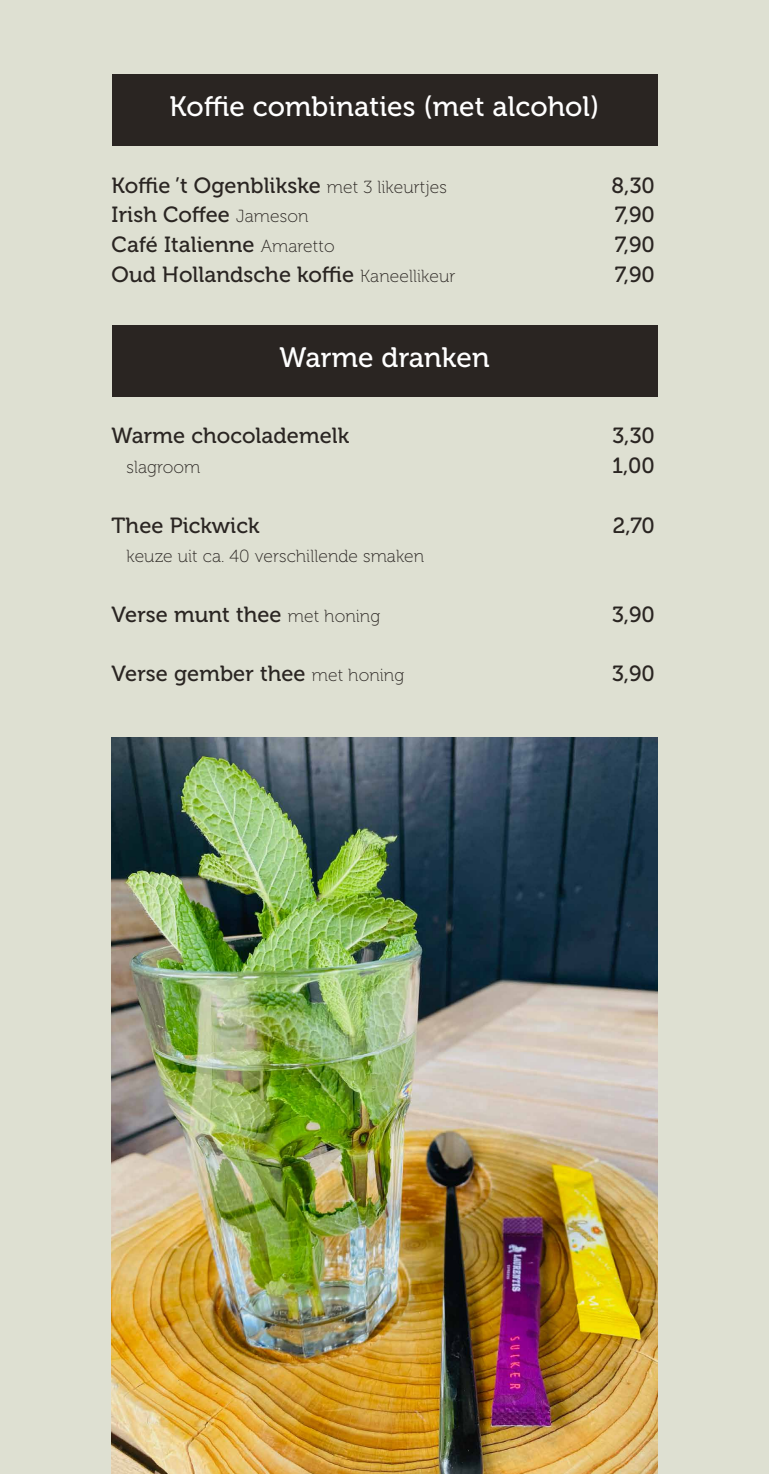
<style>
.page{position:relative;width:769px;height:1474px;background:#fff}
.page>*{position:absolute;margin:0;border:0;box-sizing:border-box;transform-origin:0 0}
.t1{font:28px "Museo 500";letter-spacing:.005em;color:#fff}
.t2{font:21.88px "Museo 500";letter-spacing:.005em;color:#2a2522}
.t3{font:17.5px "Museo 100";letter-spacing:.005em;color:#2a2522}
.s1{font-family:"Museo 100";font-size:17.5px}
</style>
<div class="page">
<div style="left:0;top:0;width:769px;height:1473px;background:#dee0d2"></div>
<div style="left:112px;top:325px;width:545px;height:72px;background:#2a2522"></div>
<div style="left:112px;top:74px;width:545px;height:72px;background:#2a2522"></div>
<img style="left:112px;top:737px;width:545px;height:736px">
<p class="t1" style="left:170px;top:91px;width:431px">Koffie combinaties (met alcohol)</p>
<p class="t2" style="left:112px;top:173px;width:337px">Koffie ’t Ogenblikske <span class="s1">met 3 likeurtjes</span></p>
<p class="t2" style="left:612px;top:173px;width:45px">8,30</p>
<p class="t2" style="left:112px;top:203px;width:198px">Irish Coffee <span class="s1">Jameson</span></p>
<p class="t2" style="left:615px;top:203px;width:41px">7,90</p>
<p class="t2" style="left:112px;top:232px;width:225px">Café Italienne <span class="s1">Amaretto</span></p>
<p class="t2" style="left:615px;top:232px;width:41px">7,90</p>
<p class="t2" style="left:112px;top:262px;width:345px">Oud Hollandsche koffie <span class="s1">Kaneellikeur</span></p>
<p class="t2" style="left:615px;top:262px;width:41px">7,90</p>
<p class="t1" style="left:279px;top:341px;width:212px">Warme dranken</p>
<p class="t2" style="left:112px;top:424px;width:239px">Warme chocolademelk</p>
<p class="t2" style="left:612px;top:424px;width:44px">3,30</p>
<p class="t3" style="left:126px;top:457px;width:75px">slagroom</p>
<p class="t2" style="left:612px;top:453px;width:44px">1,00</p>
<p class="t2" style="left:112px;top:513px;width:150px">Thee Pickwick</p>
<p class="t2" style="left:613px;top:513px;width:44px">2,70</p>
<p class="t3" style="left:126px;top:547px;width:299px">keuze uit ca. 40 verschillende smaken</p>
<p class="t2" style="left:112px;top:602px;width:270px">Verse munt thee <span class="s1">met honing</span></p>
<p class="t2" style="left:612px;top:602px;width:44px">3,90</p>
<p class="t2" style="left:112px;top:662px;width:294px">Verse gember thee <span class="s1">met honing</span></p>
<p class="t2" style="left:612px;top:662px;width:44px">3,90</p>
</div>
